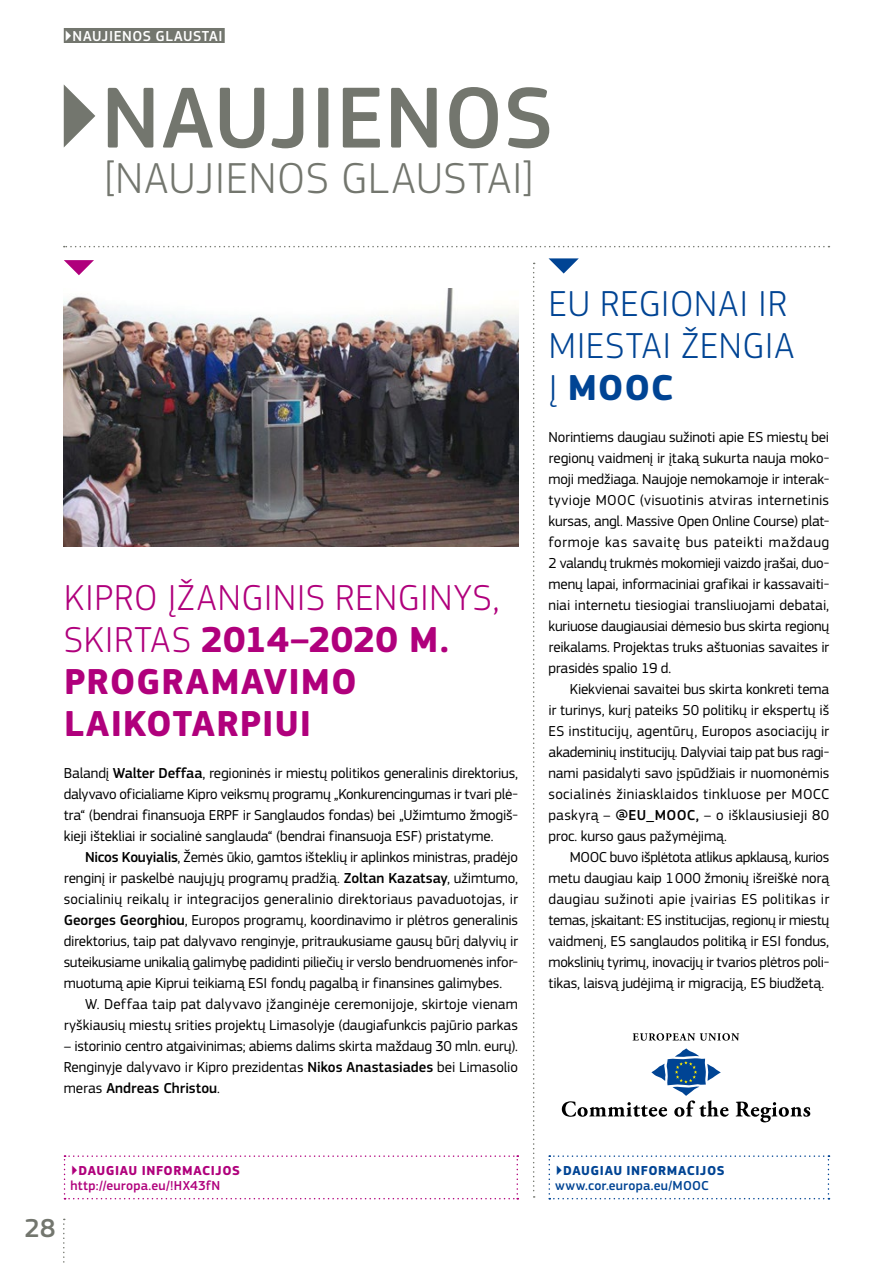
<style>
.page{position:relative;width:893px;height:1263px;background:#fff}
.page>*{position:absolute;margin:0;border:0;box-sizing:border-box;transform-origin:0 0}
.t1{font:500 90px "EC Square Sans Pro";letter-spacing:.01em;color:#73766e}
.t2{font:300 45px "EC Square Sans Pro";letter-spacing:.02em;color:#73766e}
.t3{font:700 37.5px/42px "EC Square Sans Pro";letter-spacing:.025em;color:#b0007c}
.t4{font:300 37.5px/42px "EC Square Sans Pro";letter-spacing:.02em;color:#004494}
.t5{font:500 27px "EC Square Sans Pro";color:#73766e}
.t6{font:15px/21px "EC Square Sans Pro";letter-spacing:-.005em;color:#000;text-align:justify}
.t7{font:500 15px "EC Square Sans Pro";letter-spacing:.035em;color:#fff}
.t8{font:500 13.5px "EC Square Sans Pro";letter-spacing:.015em;color:#b0007c}
.t9{font:500 13.5px "EC Square Sans Pro";letter-spacing:.015em;color:#004494}
.t10{font:700 13.5px "EC Square Sans Pro";letter-spacing:.04em;color:#004494}
.t11{font:700 13.5px "EC Square Sans Pro";letter-spacing:.04em;color:#b0007c}
.s1{font-weight:300}
.s2{font-weight:500}
.s3{font-weight:700}
</style>
<div class="page">
<img style="left:64px;top:288px;width:454px;height:259px">
<svg style="left:64px;top:246px;width:765px;height:1px"></svg>
<svg style="left:549px;top:258px;width:30px;height:16px"></svg>
<svg style="left:549px;top:1155px;width:280px;height:44px"></svg>
<svg style="left:533px;top:263px;width:2px;height:935px"></svg>
<svg style="left:64px;top:1155px;width:454px;height:44px"></svg>
<svg style="left:632px;top:1033px;width:107px;height:8px"></svg>
<svg style="left:562px;top:1048px;width:167px;height:69px"></svg>
<svg style="left:736px;top:1101px;width:74px;height:21px"></svg>
<div style="left:64px;top:28px;width:161px;height:15px;background:#73766e"></div>
<svg style="left:63px;top:1219px;width:2px;height:44px"></svg>
<svg style="left:64px;top:260px;width:30px;height:15px"></svg>
<p class="t7" style="left:64px;top:27px;width:160px">▶NAUJIENOS GLAUSTAI</p>
<h1 class="t1" style="left:51px;top:65px;width:503px">▶NAUJIENOS</h1>
<h2 class="t2" style="left:106px;top:151px;width:427px">[NAUJIENOS GLAUSTAI]</h2>
<h3 class="t3" style="left:64px;top:577px;width:437px"><span class="s1">KIPRO ĮŽANGINIS RENGINYS,<br>SKIRTAS</span> 2014–2020 M.<br>PROGRAMAVIMO<br>LAIKOTARPIUI</h3>
<p class="t6" style="left:64px;top:762px;width:456px">Balandį <span class="s2">Walter Deffaa</span>, regioninės ir miestų politikos generalinis direktorius, dalyvavo oficialiame Kipro veiksmų programų „Konkurencingumas ir tvari plė&shy;tra“ (bendrai finansuoja ERPF ir Sanglaudos fondas) bei „Užimtumo žmogiš&shy;kieji ištekliai ir socialinė sanglauda“ (bendrai finansuoja ESF) pristatyme.</p>
<p class="t6" style="left:64px;top:846px;width:456px;text-indent:21px"><span class="s2">Nicos Kouyialis</span>, Žemės ūkio, gamtos išteklių ir aplinkos ministras, pradėjo renginį ir paskelbė naujųjų programų pradžią. <span class="s2">Zoltan Kazatsay</span>, užimtumo, socialinių reikalų ir integracijos generalinio direktoriaus pavaduotojas, ir <span class="s2">Georges Georghiou</span>, Europos programų, koordinavimo ir plėtros generalinis direktorius, taip pat dalyvavo renginyje, pritraukusiame gausų būrį dalyvių ir suteikusiame unikalią galimybę padidinti piliečių ir verslo bendruomenės infor&shy;muotumą apie Kiprui teikiamą ESI fondų pagalbą ir finansines galimybes.</p>
<p class="t6" style="left:64px;top:993px;width:456px;text-align:right">W. Deffaa taip pat dalyvavo įžanginėje ceremonijoje, skirtoje vienam ryškiausių miestų srities projektų Limasolyje (daugiafunkcis pajūrio parkas</p>
<p class="t6" style="left:64px;top:1035px;width:456px">– istorinio centro atgaivinimas; abiems dalims skirta maždaug 30 mln. eurų).<br>Renginyje dalyvavo ir Kipro prezidentas <span class="s2">Nikos Anastasiades</span> bei Limasolio meras <span class="s2">Andreas Christou</span>.</p>
<h3 class="t5" style="left:25px;top:1212px;width:32px">28</h3>
<p class="t11" style="left:71px;top:1162px;width:171px">▶DAUGIAU INFORMACIJOS</p>
<p class="t8" style="left:71px;top:1178px;width:151px">http://europa.eu/!HX43fN</p>
<h3 class="t4" style="left:549px;top:282px;width:247px">EU REGIONAI IR<br>MIESTAI ŽENGIA<br>Į <span class="s3">MOOC</span></h3>
<p class="t6" style="left:549px;top:426px;width:282px">Norintiems daugiau sužinoti apie ES miestų bei regionų vaidmenį ir įtaką sukurta nauja moko&shy;moji medžiaga. Naujoje nemokamoje ir interak&shy;tyvioje MOOC (visuotinis atviras internetinis kursas, angl. Massive Open Online Course) plat&shy;formoje kas savaitę bus pateikti maždaug 2 valandų trukmės mokomieji vaizdo įrašai, duo&shy;menų lapai, informaciniai grafikai ir kassavaiti&shy;niai internetu tiesiogiai transliuojami debatai, kuriuose daugiausiai dėmesio bus skirta regionų reikalams. Projektas truks aštuonias savaites ir prasidės spalio 19 d.</p>
<p class="t6" style="left:549px;top:678px;width:282px;text-indent:21px">Kiekvienai savaitei bus skirta konkreti tema ir turinys, kurį pateiks 50 politikų ir ekspertų iš ES institucijų, agentūrų, Europos asociacijų ir akademinių institucijų. Dalyviai taip pat bus ragi&shy;nami pasidalyti savo įspūdžiais ir nuomonėmis socialinės žiniasklaidos tinkluose per MOCC paskyrą – <span class="s2">@EU_MOOC,</span> – o išklausiusieji 80 proc. kurso gaus pažymėjimą.</p>
<p class="t6" style="left:549px;top:846px;width:282px;text-indent:21px">MOOC buvo išplėtota atlikus apklausą, kurios metu daugiau kaip 1000 žmonių išreiškė norą daugiau sužinoti apie įvairias ES politikas ir temas, įskaitant: ES institucijas, regionų ir miestų vaidmenį, ES sanglaudos politiką ir ESI fondus, mokslinių tyrimų, inovacijų ir tvarios plėtros poli&shy;tikas, laisvą judėjimą ir migraciją, ES biudžetą.</p>
<p class="t10" style="left:555px;top:1162px;width:171px">▶DAUGIAU INFORMACIJOS</p>
<p class="t9" style="left:555px;top:1178px;width:155px">www.cor.europa.eu/MOOC</p>
</div>
